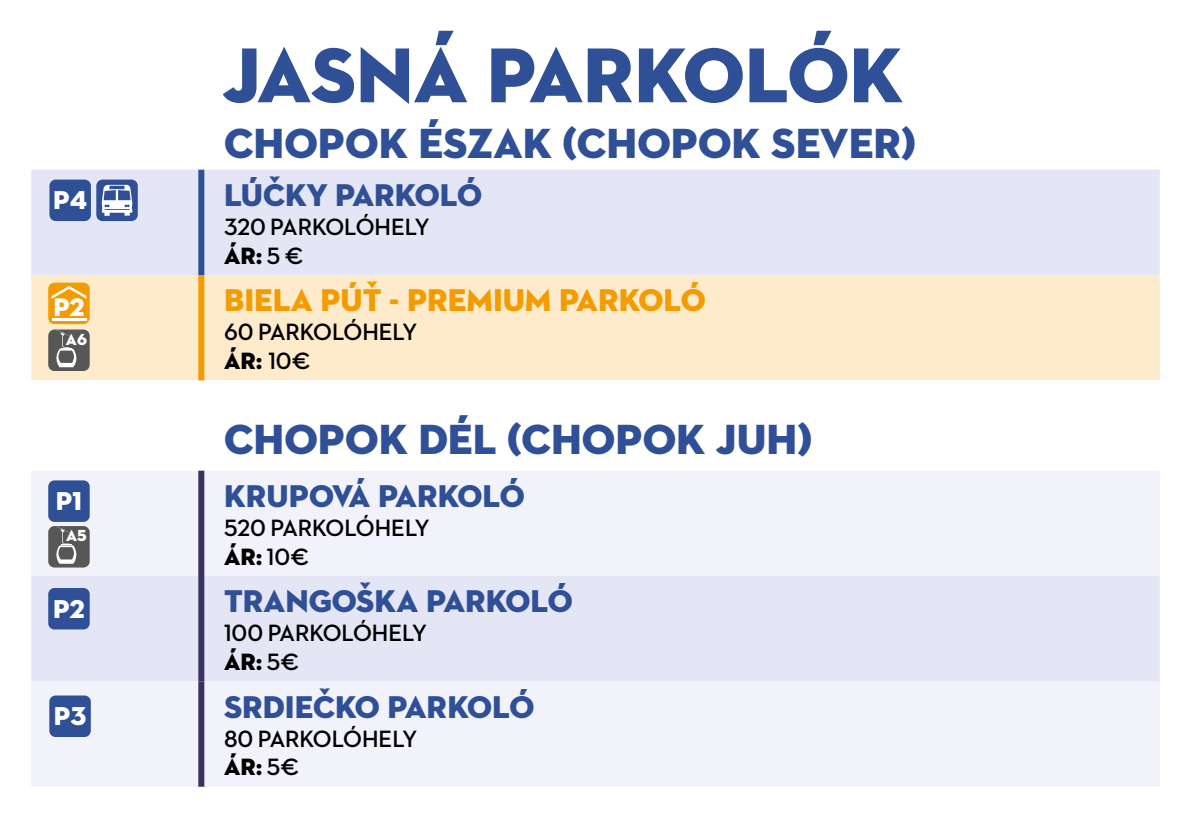
<style>
.page{position:relative;width:1191px;height:823px;background:#fff}
.page>*{position:absolute;margin:0;border:0;box-sizing:border-box;transform-origin:0 0}
.t1{font:79px "Neutraface 2 Display Titling";color:#2f5096}
.t2{font:42.8px "Neutraface 2 Display Titling";color:#2f5096}
.t3{font:32px "Neutraface 2 Display Titling";color:#2f5096}
.t4{font:32px "Neutraface 2 Display Titling";color:#f49b00}
.t5{font:26.4px "Neutraface 2 Display Titling";color:#fff}
.t6{font:25.8px "Neutraface 2 Display Titling";color:#fff}
.t7{font:700 24px "Neutraface 2 Display";color:#000}
.t8{font:24px "Neutraface 2 Display Titling";color:#000}
.t9{font:16.2px "Neutraface 2 Display Titling";color:#fff}
.s1{font-family:"Neutraface 2 Display";font-weight:700}
</style>
<div class="page">
<div style="left:31px;top:169px;width:1128px;height:106px;background:#e4e6f5"></div>
<div style="left:31px;top:275px;width:1128px;height:105px;background:#feebcc"></div>
<svg style="left:31px;top:470px;width:1128px;height:316px;fill:#f2f3fa"></svg>
<div style="left:198px;top:169px;width:6px;height:106px;background:#2f5096"></div>
<div style="left:198px;top:275px;width:6px;height:105px;background:#f49b00"></div>
<div style="left:198px;top:470px;width:6px;height:105px;background:#3c325e"></div>
<div style="left:198px;top:575px;width:6px;height:106px;background:#3c325e"></div>
<div style="left:198px;top:681px;width:6px;height:105px;background:#3c325e"></div>
<div style="left:48px;top:587px;width:42px;height:42px;background:#2f5096;border-radius:6px"></div>
<div style="left:49px;top:179px;width:42px;height:42px;background:#2f5096;border-radius:6px"></div>
<div style="left:96px;top:179px;width:42px;height:42px;background:#2f5096;border-radius:6px"></div>
<svg style="left:102px;top:185px;width:30px;height:31px"></svg>
<div style="left:48px;top:480px;width:42px;height:41px;background:#2f5096;border-radius:6px"></div>
<div style="left:48px;top:525px;width:42px;height:42px;background:#575756;border-radius:6px"></div>
<svg style="left:52px;top:526px;width:25px;height:37px"></svg>
<div style="left:48px;top:282px;width:42px;height:42px;background:#f49b00;border-radius:6px"></div>
<hr style="left:52px;top:318px;width:34px;height:3px;background:#fff">
<svg style="left:52px;top:285px;width:34px;height:13px"></svg>
<div style="left:48px;top:329px;width:42px;height:42px;background:#575756;border-radius:6px"></div>
<svg style="left:52px;top:329px;width:28px;height:38px"></svg>
<div style="left:49px;top:695px;width:42px;height:41px;background:#2f5096;border-radius:6px"></div>
<p class="t5" style="left:53px;top:183px;width:36px">P4</p>
<p class="t6" style="left:53px;top:291px;width:33px">P2</p>
<p class="t9" style="left:66px;top:329px;width:23px">A6</p>
<p class="t5" style="left:56px;top:484px;width:28px">P1</p>
<p class="t9" style="left:66px;top:525px;width:22px">A5</p>
<p class="t5" style="left:53px;top:591px;width:33px">P2</p>
<p class="t5" style="left:54px;top:699px;width:34px">P3</p>
<h1 class="t1" style="left:222px;top:26px;width:682px">JASNÁ PARKOLÓK</h1>
<h2 class="t2" style="left:224px;top:117px;width:694px">CHOPOK ÉSZAK (CHOPOK SEVER)</h2>
<h3 class="t3" style="left:224px;top:175px;width:259px">LÚČKY PARKOLÓ</h3>
<p class="t7" style="left:224px;top:213px;width:207px">320 PARKOLÓHELY</p>
<p class="t8" style="left:224px;top:240px;width:81px">ÁR: <span class="s1">5 €</span></p>
<h3 class="t4" style="left:224px;top:280px;width:483px">BIELA PÚŤ - PREMIUM PARKOLÓ</h3>
<p class="t7" style="left:224px;top:318px;width:195px">60 PARKOLÓHELY</p>
<p class="t8" style="left:224px;top:345px;width:88px">ÁR: <span class="s1">10€</span></p>
<h2 class="t2" style="left:224px;top:412px;width:590px">CHOPOK DÉL (CHOPOK JUH)</h2>
<h3 class="t3" style="left:224px;top:475px;width:302px">KRUPOVÁ PARKOLÓ</h3>
<p class="t7" style="left:224px;top:514px;width:207px">520 PARKOLÓHELY</p>
<p class="t8" style="left:224px;top:541px;width:87px">ÁR: <span class="s1">10€</span></p>
<h3 class="t3" style="left:224px;top:581px;width:350px">TRANGOŠKA PARKOLÓ</h3>
<p class="t7" style="left:224px;top:619px;width:204px">100 PARKOLÓHELY</p>
<p class="t8" style="left:224px;top:646px;width:77px">ÁR: <span class="s1">5€</span></p>
<h3 class="t3" style="left:224px;top:686px;width:312px">SRDIEČKO PARKOLÓ</h3>
<p class="t7" style="left:224px;top:724px;width:195px">80 PARKOLÓHELY</p>
<p class="t8" style="left:224px;top:751px;width:77px">ÁR: <span class="s1">5€</span></p>
</div>
